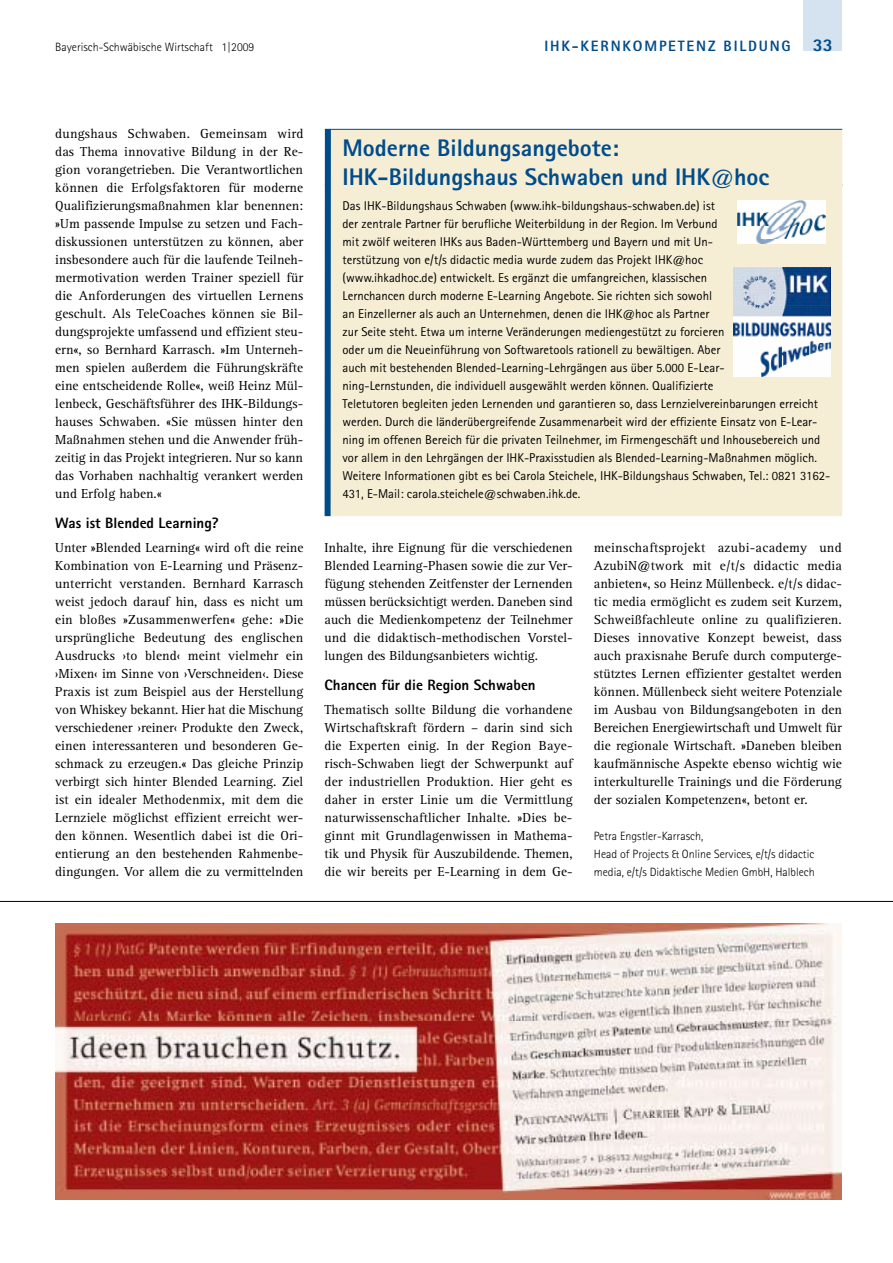
<style>
.page{position:relative;width:893px;height:1263px;background:#fff}
.page>*{position:absolute;margin:0;border:0;box-sizing:border-box;transform-origin:0 0}
.t1{font:800 24px/28.8px "Rotis Sans Serif";color:#004c8b}
.t2{font:800 15px "Rotis Sans Serif";color:#000}
.t3{font:800 15px "Rotis Sans Serif";letter-spacing:.12em;color:#004c8b}
.t4{font:13.5px/18px "Rotis Serif";color:#000;text-align:justify}
.t5{font:12.75px/18px "Rotis Sans Serif";color:#000}
.t6{font:300 12px/18px "Rotis Sans Serif";color:#000}
.s1{font-size:18px}
</style>
<div class="page">
<hr style="left:0;top:901px;width:893px;height:1px;background:#000">
<img style="left:56px;top:924px;width:786px;height:276px">
<div style="left:331px;top:130px;width:511px;height:386px;background:#f6eed4"></div>
<div style="left:325px;top:129px;width:6px;height:387px;background:#004c8b"></div>
<hr style="left:325px;top:129px;width:517px;height:1px;background:#004c8b">
<img style="left:734px;top:267px;width:97px;height:109px">
<img style="left:737px;top:200px;width:88px;height:43px">
<div style="left:804px;top:0;width:38px;height:51px;background:#d5e2ef"></div>
<p class="t6" style="left:55px;top:38px;width:201px">Bayerisch-Schwäbische Wirtschaft 1|2009</p>
<p class="t3" style="left:544px;top:36px;width:290px">IHK-KERNKOMPETENZ BILDUNG <span class="s1">33</span></p>
<p class="t4" style="left:55px;top:125px;width:250px">dungshaus Schwaben. Gemeinsam wird das Thema innovative Bildung in der Re&shy;gion vorangetrieben. Die Verantwortlichen können die Erfolgsfaktoren für moderne Qualifizierungsmaßnahmen klar benennen: »Um passende Impulse zu setzen und Fach&shy;diskussionen unterstützen zu können, aber insbesondere auch für die laufende Teilneh&shy;mermotivation werden Trainer speziell für die Anforderungen des virtuellen Lernens geschult. Als TeleCoaches können sie Bil&shy;dungsprojekte umfassend und effizient steu&shy;ern«, so Bernhard Karrasch. »Im Unterneh&shy;men spielen außerdem die Führungskräfte eine entscheidende Rolle«, weiß Heinz Mül&shy;lenbeck, Geschäftsführer des IHK-Bildungs&shy;hauses Schwaben. «Sie müssen hinter den Maßnahmen stehen und die Anwender früh&shy;zeitig in das Projekt integrieren. Nur so kann das Vorhaben nachhaltig verankert werden und Erfolg haben.«</p>
<p class="t2" style="left:55px;top:513px;width:165px">Was ist Blended Learning?</p>
<p class="t4" style="left:55px;top:539px;width:250px">Unter »Blended Learning« wird oft die reine Kombination von E-Learning und Präsenz&shy;unterricht verstanden. Bernhard Karrasch weist jedoch darauf hin, dass es nicht um ein bloßes »Zusammenwerfen« gehe: »Die ursprüngliche Bedeutung des englischen Ausdrucks ›to blend‹ meint vielmehr ein ›Mixen‹ im Sinne von ›Verschneiden‹. Diese Praxis ist zum Beispiel aus der Herstellung von Whiskey bekannt. Hier hat die Mischung verschiedener ›reiner‹ Produkte den Zweck, einen interessanteren und besonderen Ge&shy;schmack zu erzeugen.« Das gleiche Prinzip verbirgt sich hinter Blended Learning. Ziel ist ein idealer Methodenmix, mit dem die Lernziele möglichst effizient erreicht wer&shy;den können. Wesentlich dabei ist die Ori&shy;entierung an den bestehenden Rahmenbe&shy;dingungen. Vor allem die zu vermittelnden</p>
<p class="t4" style="left:325px;top:539px;width:250px">Inhalte, ihre Eignung für die verschiedenen Blended Learning-Phasen sowie die zur Ver&shy;fügung stehenden Zeitfenster der Lernenden müssen berücksichtigt werden. Daneben sind auch die Medienkompetenz der Teilnehmer und die didaktisch-methodischen Vorstel&shy;lungen des Bildungsanbieters wichtig.</p>
<p class="t1" style="left:342px;top:133px;width:428px">Moderne Bildungsangebote:<br>IHK-Bildungshaus Schwaben und IHK@hoc</p>
<p class="t5" style="left:342px;top:196px;width:489px">Das IHK-Bildungshaus Schwaben (www.ihk-bildungshaus-schwaben.de) ist<br>der zentrale Partner für berufliche Weiterbildung in der Region. Im Verbund<br>mit zwölf weiteren IHKs aus Baden-Württemberg und Bayern und mit Un-<br>terstützung von e/t/s didactic media wurde zudem das Projekt IHK@hoc<br>(www.ihkadhoc.de) entwickelt. Es ergänzt die umfangreichen, klassischen<br>Lernchancen durch moderne E-Learning Angebote. Sie richten sich sowohl<br>an Einzellerner als auch an Unternehmen, denen die IHK@hoc als Partner<br>zur Seite steht. Etwa um interne Veränderungen mediengestützt zu forcieren<br>oder um die Neueinführung von Softwaretools rationell zu bewältigen. Aber<br>auch mit bestehenden Blended-Learning-Lehrgängen aus über 5.000 E-Lear-<br>ning-Lernstunden, die individuell ausgewählt werden können. Qualifizierte<br>Teletutoren begleiten jeden Lernenden und garantieren so, dass Lernzielvereinbarungen erreicht werden. Durch die länderübergreifende Zusammenarbeit wird der effiziente Einsatz von E-Lear&shy;ning im offenen Bereich für die privaten Teilnehmer, im Firmengeschäft und Inhousebereich und vor allem in den Lehrgängen der IHK-Praxisstudien als Blended-Learning-Maßnahmen möglich.<br>Weitere Informationen gibt es bei Carola Steichele, IHK-Bildungshaus Schwaben, Tel.: 0821 3162- 431, E-Mail: carola.steichele@schwaben.ihk.de.</p>
<p class="t4" style="left:594px;top:539px;width:250px">meinschaftsprojekt azubi-academy und AzubiN@twork mit e/t/s didactic media anbieten«, so Heinz Müllenbeck. e/t/s didac&shy;tic media ermöglicht es zudem seit Kurzem, Schweißfachleute online zu qualifizieren.<br>Dieses innovative Konzept beweist, dass auch praxisnahe Berufe durch computerge&shy;stütztes Lernen effizienter gestaltet werden können. Müllenbeck sieht weitere Potenziale im Ausbau von Bildungsangeboten in den Bereichen Energiewirtschaft und Umwelt für die regionale Wirtschaft. »Daneben bleiben kaufmännische Aspekte ebenso wichtig wie interkulturelle Trainings und die Förderung der sozialen Kompetenzen«, betont er.</p>
<p class="t6" style="left:594px;top:827px;width:222px">Petra Engstler-Karrasch,<br>Head of Projects &amp; Online Services, e/t/s didactic media, e/t/s Didaktische Medien GmbH, Halblech</p>
<p class="t2" style="left:325px;top:675px;width:213px">Chancen für die Region Schwaben</p>
<p class="t4" style="left:325px;top:701px;width:250px">Thematisch sollte Bildung die vorhandene Wirtschaftskraft fördern – darin sind sich die Experten einig. In der Region Baye&shy;risch-Schwaben liegt der Schwerpunkt auf der industriellen Produktion. Hier geht es daher in erster Linie um die Vermittlung naturwissenschaftlicher Inhalte. »Dies be&shy;ginnt mit Grundlagenwissen in Mathema&shy;tik und Physik für Auszubildende. Themen, die wir bereits per E-Learning in dem Ge-</p>
</div>
